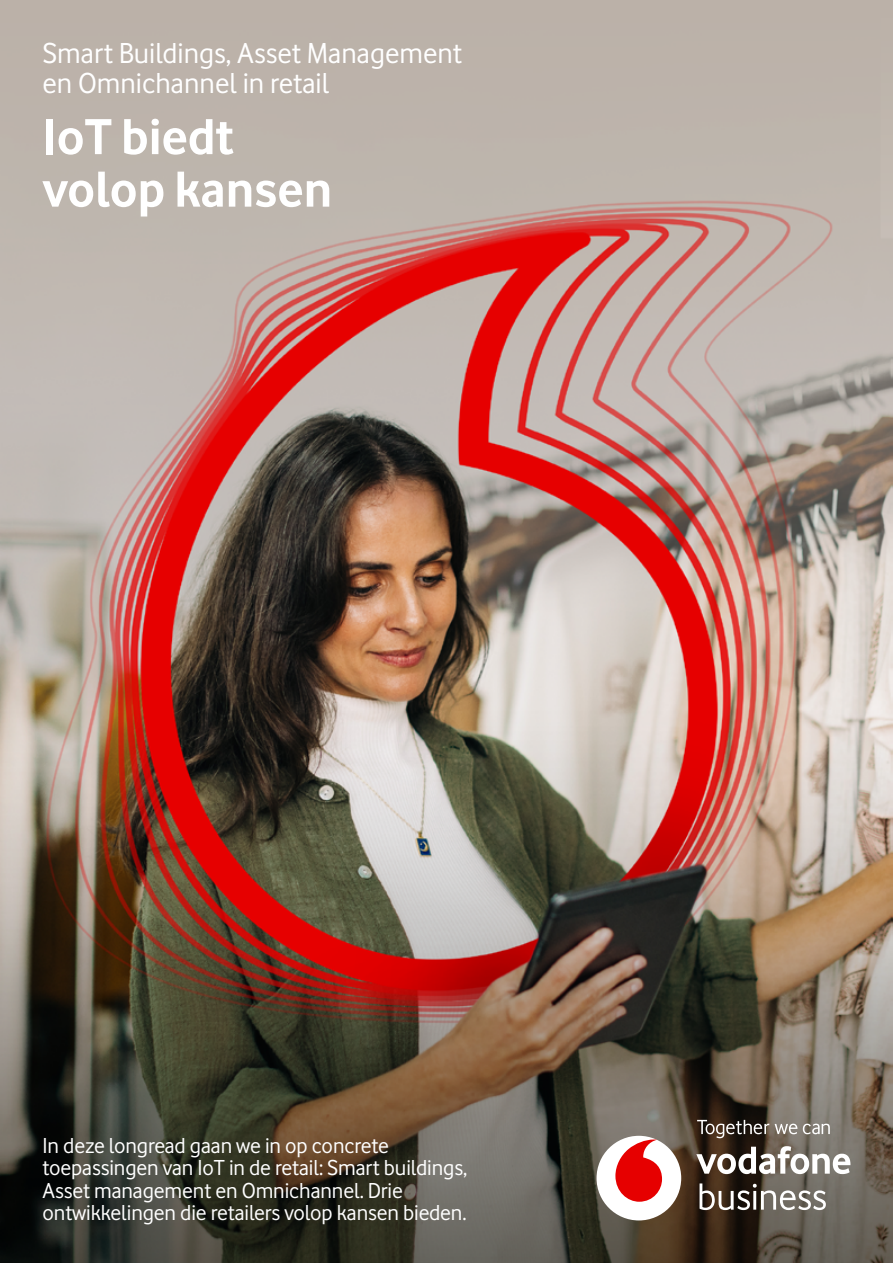
<style>
.page{position:relative;width:893px;height:1263px;background:#fff}
.page>*{position:absolute;margin:0;border:0;box-sizing:border-box;transform-origin:0 0}
.t1{font:700 52.5px/52.5px "Vodafone";color:#fff}
.t2{font:30px/30px "Vodafone";color:#fff}
.t3{font:22.5px/22.5px "Vodafone";letter-spacing:-.005em;color:#fff}
</style>
<div class="page">
<img style="left:0;top:0;width:893px;height:1263px">
<div style="left:596px;top:1136px;width:85px;height:84px;background:#fff;border-radius:50%"></div>
<svg style="left:615px;top:1139px;width:47px;height:63px"></svg>
<svg style="left:696px;top:1146px;width:154px;height:28px"></svg>
<svg style="left:699px;top:1183px;width:127px;height:27px"></svg>
<svg style="left:697px;top:1120px;width:72px;height:18px"></svg>
<svg style="left:775px;top:1124px;width:22px;height:10px"></svg>
<svg style="left:803px;top:1124px;width:27px;height:10px"></svg>
<h2 class="t2" style="left:43px;top:37px;width:421px">Smart Buildings, Asset Management en Omnichannel in retail</h2>
<h1 class="t1" style="left:43px;top:110px;width:291px">IoT biedt volop kansen</h1>
<p class="t3" style="left:43px;top:1134px;width:426px">In deze longread gaan we in op concrete toepassingen van IoT in de retail: Smart buildings, Asset management en Omnichannel. Drie ontwikkelingen die retailers volop kansen bieden.</p>
</div>
